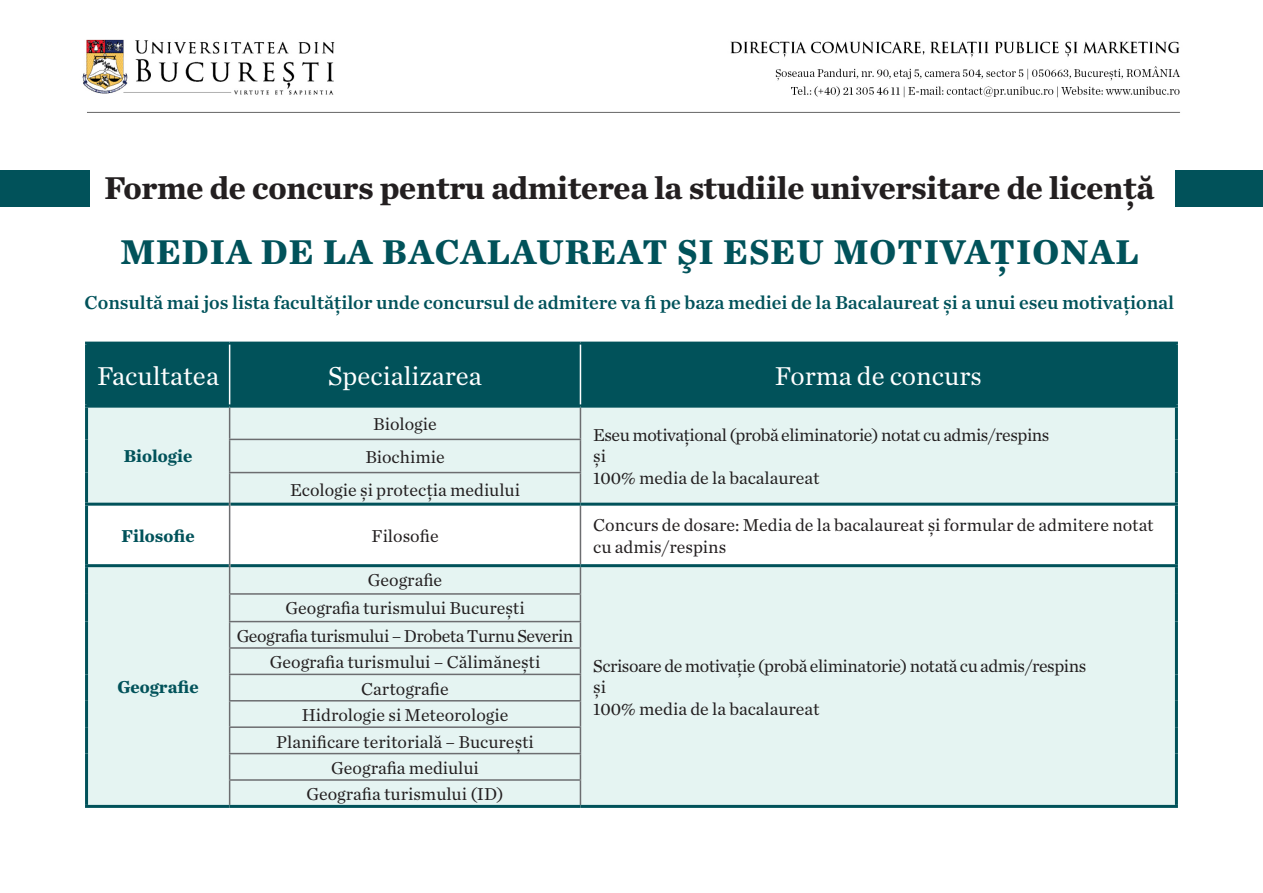
<style>
.page{position:relative;width:1263px;height:893px;background:#fff}
.page>*{position:absolute;margin:0;border:0;box-sizing:border-box;transform-origin:0 0}
.t1{font:700 36px "Chronicle Text G1";letter-spacing:.025em;color:#01525a}
.t2{font:700 33px "Chronicle Text G1";letter-spacing:-.01em;color:#231f20}
.t3{font:27px "Chronicle Text G1";color:#fff}
.t4{font:19.5px "Chronicle Text G1 Semi";letter-spacing:-.005em;color:#01525a}
.t5{font:18px/21.6px "Chronicle Text G1";color:#231f20}
.t6{font:18px "Chronicle Text G1";letter-spacing:-.025em;color:#231f20}
.t7{font:700 18px "Chronicle Text G1";color:#01525a}
</style>
<div class="page">
<div style="left:88px;top:345px;width:1087px;height:60px;background:#01525a"></div>
<div style="left:88px;top:408px;width:1087px;height:397px;background:#e5f4f2"></div>
<svg style="left:88px;top:506px;width:1087px;height:58px"></svg>
<hr style="left:229px;top:439px;width:352px;height:1px;background:#6c6d70">
<hr style="left:229px;top:472px;width:352px;height:1px;background:#6c6d70">
<hr style="left:580px;top:506px;width:1px;height:58px;background:#6c6d70">
<hr style="left:580px;top:408px;width:1px;height:31px;background:#6c6d70">
<hr style="left:580px;top:440px;width:1px;height:32px;background:#6c6d70">
<hr style="left:580px;top:473px;width:1px;height:30px;background:#6c6d70">
<svg style="left:580px;top:567px;width:1px;height:238px"></svg>
<hr style="left:229px;top:593px;width:352px;height:2px;background:#6c6d70">
<hr style="left:229px;top:621px;width:352px;height:1px;background:#6c6d70">
<hr style="left:229px;top:647px;width:352px;height:2px;background:#6c6d70">
<hr style="left:229px;top:674px;width:352px;height:1px;background:#6c6d70">
<hr style="left:229px;top:700px;width:352px;height:1px;background:#6c6d70">
<hr style="left:229px;top:726px;width:352px;height:2px;background:#6c6d70">
<hr style="left:229px;top:753px;width:352px;height:1px;background:#6c6d70">
<hr style="left:229px;top:779px;width:352px;height:2px;background:#6c6d70">
<hr style="left:85px;top:342px;width:145px;height:3px;background:#01525a">
<hr style="left:85px;top:345px;width:3px;height:60px;background:#01525a">
<hr style="left:230px;top:342px;width:350px;height:3px;background:#01525a">
<hr style="left:580px;top:342px;width:598px;height:3px;background:#01525a">
<hr style="left:1175px;top:345px;width:3px;height:60px;background:#01525a">
<hr style="left:229px;top:345px;width:1px;height:60px;background:#fff">
<hr style="left:580px;top:345px;width:1px;height:60px;background:#fff">
<hr style="left:230px;top:405px;width:350px;height:3px;background:#01525a">
<hr style="left:580px;top:405px;width:598px;height:3px;background:#01525a">
<hr style="left:85px;top:503px;width:144px;height:3px;background:#01525a">
<hr style="left:230px;top:503px;width:350px;height:3px;background:#01525a">
<hr style="left:580px;top:503px;width:598px;height:3px;background:#01525a">
<hr style="left:85px;top:564px;width:144px;height:3px;background:#01525a">
<hr style="left:230px;top:564px;width:350px;height:3px;background:#01525a">
<hr style="left:580px;top:564px;width:598px;height:3px;background:#01525a">
<hr style="left:85px;top:805px;width:145px;height:3px;background:#01525a">
<hr style="left:230px;top:805px;width:350px;height:3px;background:#01525a">
<hr style="left:580px;top:805px;width:598px;height:3px;background:#01525a">
<hr style="left:85px;top:405px;width:145px;height:3px;background:#01525a">
<hr style="left:85px;top:408px;width:3px;height:31px;background:#01525a">
<hr style="left:85px;top:439px;width:3px;height:34px;background:#01525a">
<hr style="left:85px;top:473px;width:3px;height:30px;background:#01525a">
<hr style="left:85px;top:506px;width:3px;height:58px;background:#01525a">
<hr style="left:85px;top:567px;width:3px;height:27px;background:#01525a">
<hr style="left:85px;top:594px;width:3px;height:28px;background:#01525a">
<hr style="left:85px;top:622px;width:3px;height:26px;background:#01525a">
<hr style="left:85px;top:648px;width:3px;height:26px;background:#01525a">
<hr style="left:85px;top:674px;width:3px;height:27px;background:#01525a">
<hr style="left:85px;top:701px;width:3px;height:26px;background:#01525a">
<hr style="left:85px;top:727px;width:3px;height:27px;background:#01525a">
<hr style="left:85px;top:754px;width:3px;height:26px;background:#01525a">
<hr style="left:85px;top:780px;width:3px;height:25px;background:#01525a">
<hr style="left:229px;top:408px;width:1px;height:31px;background:#6c6d70">
<hr style="left:229px;top:440px;width:1px;height:32px;background:#6c6d70">
<hr style="left:229px;top:473px;width:1px;height:31px;background:#6c6d70">
<hr style="left:229px;top:504px;width:1px;height:62px;background:#6c6d70">
<svg style="left:229px;top:566px;width:1px;height:239px"></svg>
<hr style="left:1175px;top:408px;width:3px;height:31px;background:#01525a">
<hr style="left:1175px;top:439px;width:3px;height:34px;background:#01525a">
<hr style="left:1175px;top:473px;width:3px;height:30px;background:#01525a">
<hr style="left:1175px;top:506px;width:3px;height:58px;background:#01525a">
<hr style="left:1175px;top:567px;width:3px;height:27px;background:#01525a">
<hr style="left:1175px;top:594px;width:3px;height:28px;background:#01525a">
<hr style="left:1175px;top:622px;width:3px;height:26px;background:#01525a">
<hr style="left:1175px;top:648px;width:3px;height:26px;background:#01525a">
<hr style="left:1175px;top:674px;width:3px;height:27px;background:#01525a">
<hr style="left:1175px;top:701px;width:3px;height:26px;background:#01525a">
<hr style="left:1175px;top:727px;width:3px;height:27px;background:#01525a">
<hr style="left:1175px;top:754px;width:3px;height:26px;background:#01525a">
<hr style="left:1175px;top:780px;width:3px;height:25px;background:#01525a">
<img style="left:82px;top:39px;width:1098px;height:74px">
<div style="left:0;top:170px;width:89px;height:37px;background:#01525a"></div>
<div style="left:1176px;top:170px;width:87px;height:37px;background:#01525a"></div>
<p class="t2" style="left:105px;top:162px;width:1051px">Forme de concurs pentru admiterea la studiile universitare de licenţă</p>
<p class="t1" style="left:120px;top:223px;width:1020px">MEDIA DE LA BACALAUREAT ŞI ESEU MOTIVAŢIONAL</p>
<p class="t4" style="left:85px;top:287px;width:1091px">Consultă mai jos lista facultăţilor unde concursul de admitere va fi pe baza mediei de la Bacalaureat și a unui eseu motivaţional</p>
<p class="t3" style="left:97px;top:356px;width:123px">Facultatea</p>
<p class="t3" style="left:328px;top:356px;width:155px">Specializarea</p>
<p class="t3" style="left:775px;top:356px;width:208px">Forma de concurs</p>
<p class="t7" style="left:124px;top:442px;width:70px">Biologie</p>
<p class="t5" style="left:373px;top:412px;width:65px">Biologie</p>
<p class="t5" style="left:365px;top:445px;width:81px">Biochimie</p>
<p class="t5" style="left:290px;top:478px;width:231px">Ecologie și protecţia mediului</p>
<p class="t6" style="left:593px;top:421px;width:458px">Eseu motivaţional (probă eliminatorie) notat cu admis/respins</p>
<p class="t5" style="left:593px;top:445px;width:14px">și</p>
<p class="t5" style="left:593px;top:466px;width:228px">100% media de la bacalaureat</p>
<p class="t7" style="left:121px;top:521px;width:75px">Filosofie</p>
<p class="t5" style="left:371px;top:524px;width:69px">Filosofie</p>
<p class="t5" style="left:593px;top:513px;width:562px">Concurs de dosare: Media de la bacalaureat și formular de admitere notat cu admis/respins</p>
<p class="t7" style="left:117px;top:673px;width:83px">Geografie</p>
<p class="t5" style="left:368px;top:568px;width:76px">Geografie</p>
<p class="t5" style="left:285px;top:596px;width:241px">Geografia turismului București</p>
<p class="t6" style="left:237px;top:622px;width:338px">Geografia turismului – Drobeta Turnu Severin</p>
<p class="t5" style="left:270px;top:651px;width:272px">Geografia turismului – Călimănești</p>
<p class="t5" style="left:361px;top:677px;width:89px">Cartografie</p>
<p class="t5" style="left:302px;top:703px;width:208px">Hidrologie si Meteorologie</p>
<p class="t5" style="left:276px;top:730px;width:259px">Planificare teritorială – București</p>
<p class="t5" style="left:331px;top:756px;width:149px">Geografia mediului</p>
<p class="t5" style="left:306px;top:783px;width:199px">Geografia turismului (ID)</p>
<p class="t6" style="left:593px;top:652px;width:494px">Scrisoare de motivaţie (probă eliminatorie) notată cu admis/respins</p>
<p class="t5" style="left:593px;top:675px;width:14px">și</p>
<p class="t5" style="left:593px;top:697px;width:228px">100% media de la bacalaureat</p>
</div>
